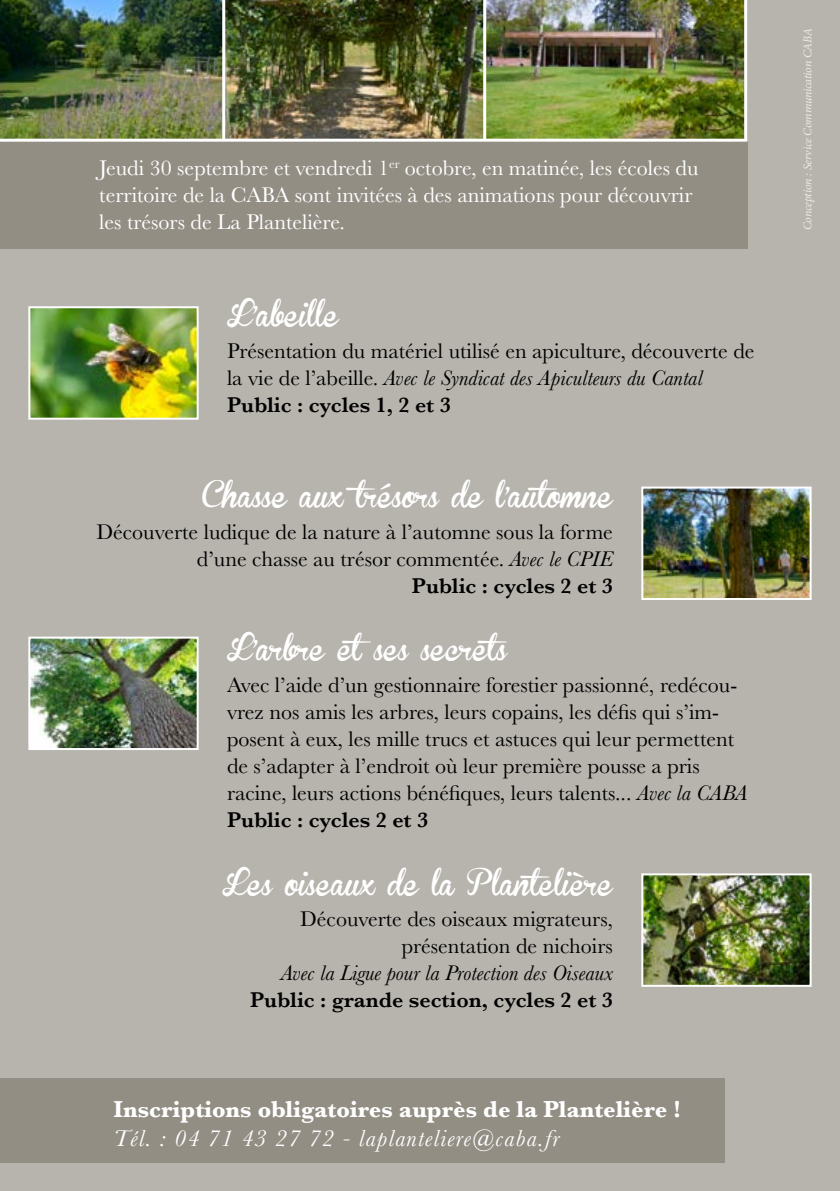
<style>
.page{position:relative;width:840px;height:1191px;background:#fff}
.page>*{position:absolute;margin:0;border:0;box-sizing:border-box;transform-origin:0 0}
.t1{font:26px "Brannboll Fet";letter-spacing:-.01em;color:#fff}
.t2{font:700 24px "Baskerville";color:#fff}
.t3{font:italic 24px "Baskerville";letter-spacing:.05em;color:#fff}
.t4{font:22px/27px "Baskerville";color:#000}
.t5{font:22px/27px "Baskerville";color:#fff}
.t6{font:600 22px "Baskerville";color:#000}
.t7{font:italic 22px "Baskerville";color:#000}
.t8{font:italic 12px "Minion Pro";letter-spacing:-.02em;color:#fff}
.s1{font-style:italic}
</style>
<div class="page">
<div style="left:0;top:0;width:839px;height:1191px;background:#b7b4ad"></div>
<img style="left:0;top:0;width:743px;height:139px">
<hr style="left:222px;top:0;width:3px;height:175px;background:#fff">
<hr style="left:483px;top:0;width:3px;height:175px;background:#fff">
<hr style="left:743px;top:0;width:3px;height:141px;background:#fff">
<div style="left:0;top:141px;width:746px;height:108px;background:#938e84"></div>
<div style="left:0;top:1078px;width:723px;height:84px;background:#938e84"></div>
<img style="left:31px;top:309px;width:164px;height:108px">
<div style="left:28px;top:306px;width:170px;height:114px;border:2px solid #fff"></div>
<img style="left:644px;top:489px;width:164px;height:108px">
<div style="left:641px;top:486px;width:170px;height:114px;border:2px solid #fff"></div>
<img style="left:31px;top:639px;width:164px;height:108px">
<div style="left:28px;top:636px;width:170px;height:114px;border:2px solid #fff"></div>
<img style="left:644px;top:876px;width:164px;height:107px">
<div style="left:641px;top:873px;width:170px;height:113px;border:2px solid #fff"></div>
<hr style="left:0;top:139px;width:746px;height:3px;background:#fff">
<p class="t5" style="left:99px;top:154px;width:600px">Jeudi 30 septembre et vendredi 1<sup>er</sup> octobre, en matinée, les écoles du territoire de la CABA sont invitées à des animations pour découvrir les trésors de La Plantelière.</p>
<p class="t1" style="left:227px;top:301px;width:114px">L’abeille</p>
<p class="t4" style="left:227px;top:338px;width:528px">Présentation du matériel utilisé en apiculture, découverte de la vie de l’abeille. <span class="s1">Avec le Syndicat des Apiculteurs du Cantal</span></p>
<p class="t6" style="left:227px;top:389px;width:225px">Public : cycles 1, 2 et 3</p>
<p class="t1" style="left:202px;top:481px;width:412px">Chasse aux trésors de l’automne</p>
<p class="t4" style="left:96px;top:518px;width:517px;text-align:right">Découverte ludique de la nature à l’automne sous la forme d’une chasse au trésor commentée. <span class="s1">Avec le CPIE</span></p>
<p class="t6" style="left:411px;top:570px;width:202px">Public : cycles 2 et 3</p>
<p class="t1" style="left:227px;top:635px;width:291px">L’arbre etses secrets</p>
<p class="t4" style="left:227px;top:671px;width:522px">Avec l’aide d’un gestionnaire forestier passionné, redécou&shy;vrez nos amis les arbres, leurs copains, les défis qui s’im&shy;posent à eux, les mille trucs et astuces qui leur permettent de s’adapter à l’endroit où leur première pousse a pris racine, leurs actions bénéfiques, leurs talents... <span class="s1">Avec la CABA</span></p>
<p class="t6" style="left:227px;top:804px;width:202px">Public : cycles 2 et 3</p>
<p class="t1" style="left:222px;top:869px;width:392px">Les oiseaux de la Plantelière</p>
<p class="t4" style="left:300px;top:906px;width:314px;text-align:right">Découverte des oiseaux migrateurs, présentation de nichoirs</p>
<p class="t7" style="left:280px;top:958px;width:333px">Avec la Ligue pour la Protection des Oiseaux</p>
<p class="t6" style="left:250px;top:984px;width:364px">Public : grande section, cycles 2 et 3</p>
<p class="t2" style="left:113px;top:1092px;width:569px">Inscriptions obligatoires auprès de la Plantelière !</p>
<p class="t3" style="left:113px;top:1121px;width:447px">Tél. : 04 71 43 27 72 - laplanteliere@caba.fr</p>
<p class="t8" style="left:799px;top:230px;width:204px;rotate:-90deg">Conception : Service Communication CABA</p>
</div>
